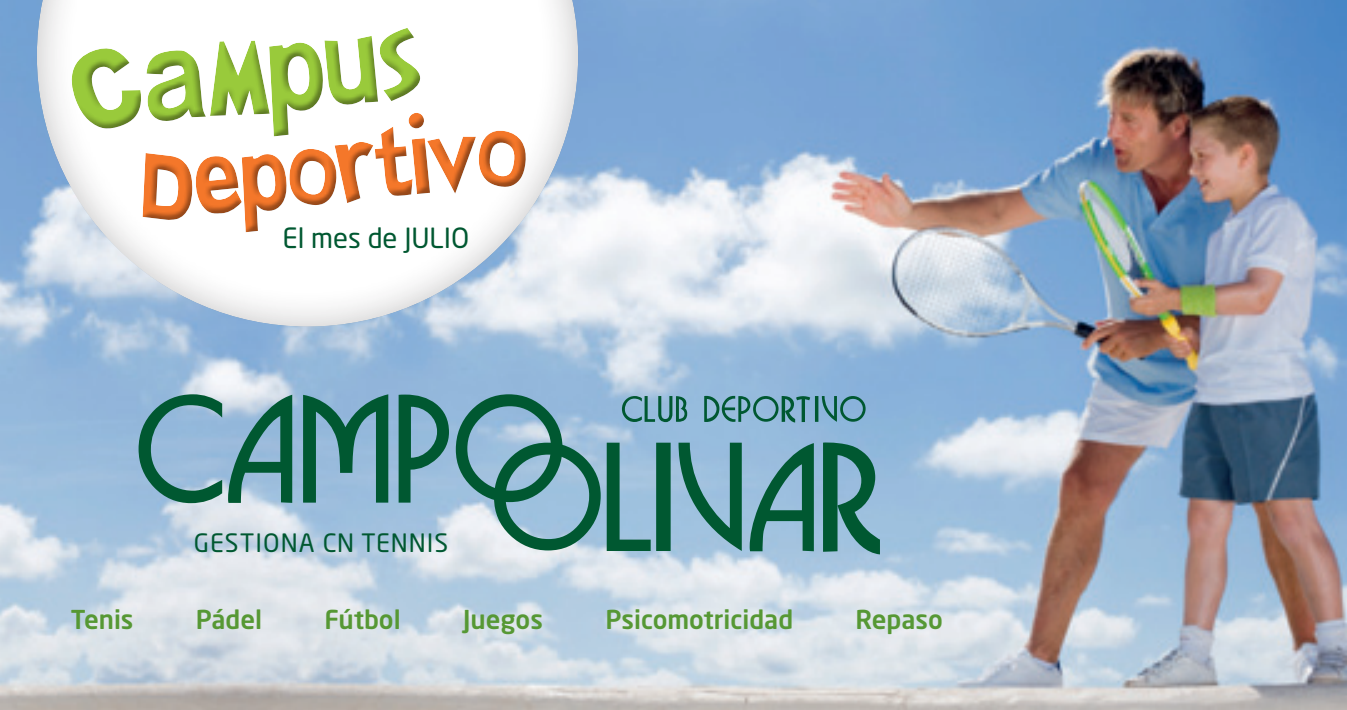
<style>
.page{position:relative;width:1347px;height:710px;background:#fff}
.page>*{position:absolute;margin:0;border:0;box-sizing:border-box;transform-origin:0 0}
.t1{font:127.5px "Sim LLHP";color:#99ca3b}
.t2{font:106.25px "Sim LLHP";color:#f4772a}
.t3{font:27.5px "Neo Sans Std";color:#005831}
.t4{font:500 25.75px "Neo Sans Std";color:#569834}
.t5{font:25px "Neo Sans Std";letter-spacing:.04em;color:#005831}
</style>
<div class="page">
<img style="left:0;top:0;width:1346px;height:1px">
<img style="left:0;top:1px;width:1346px;height:708px">
<svg style="left:139px;top:394px;width:423px;height:109px;background:#669aa0"></svg>
<svg style="left:494px;top:442px;width:386px;height:112px;background:#63999c"></svg>
<svg style="left:622px;top:395px;width:243px;height:27px;background:#669ba8"></svg>
<div style="left:36px;top:1px;width:545px;height:326px;background:#231f20;opacity:.3"></div>
<svg style="left:130px;top:101px;width:408px;height:147px"></svg>
<svg style="left:70px;top:18px;width:362px;height:142px"></svg>
<h1 class="t1" style="left:64px;top:28px;width:350px;rotate:-5deg">Campus</h1>
<h2 class="t2" style="left:132px;top:139px;width:391px;rotate:-6deg">Deportivo</h2>
<p class="t3" style="left:282px;top:221px;width:188px">El mes de JULIO</p>
<p class="t5" style="left:194px;top:527px;width:256px">GESTIONA CN TENNIS</p>
<p class="t4" style="left:71px;top:603px;width:64px">Tenis</p>
<p class="t4" style="left:196px;top:603px;width:68px">Pádel</p>
<p class="t4" style="left:324px;top:603px;width:78px">Fútbol</p>
<p class="t4" style="left:463px;top:603px;width:81px">Juegos</p>
<p class="t4" style="left:605px;top:603px;width:189px">Psicomotricidad</p>
<p class="t4" style="left:855px;top:603px;width:89px">Repaso</p>
</div>
